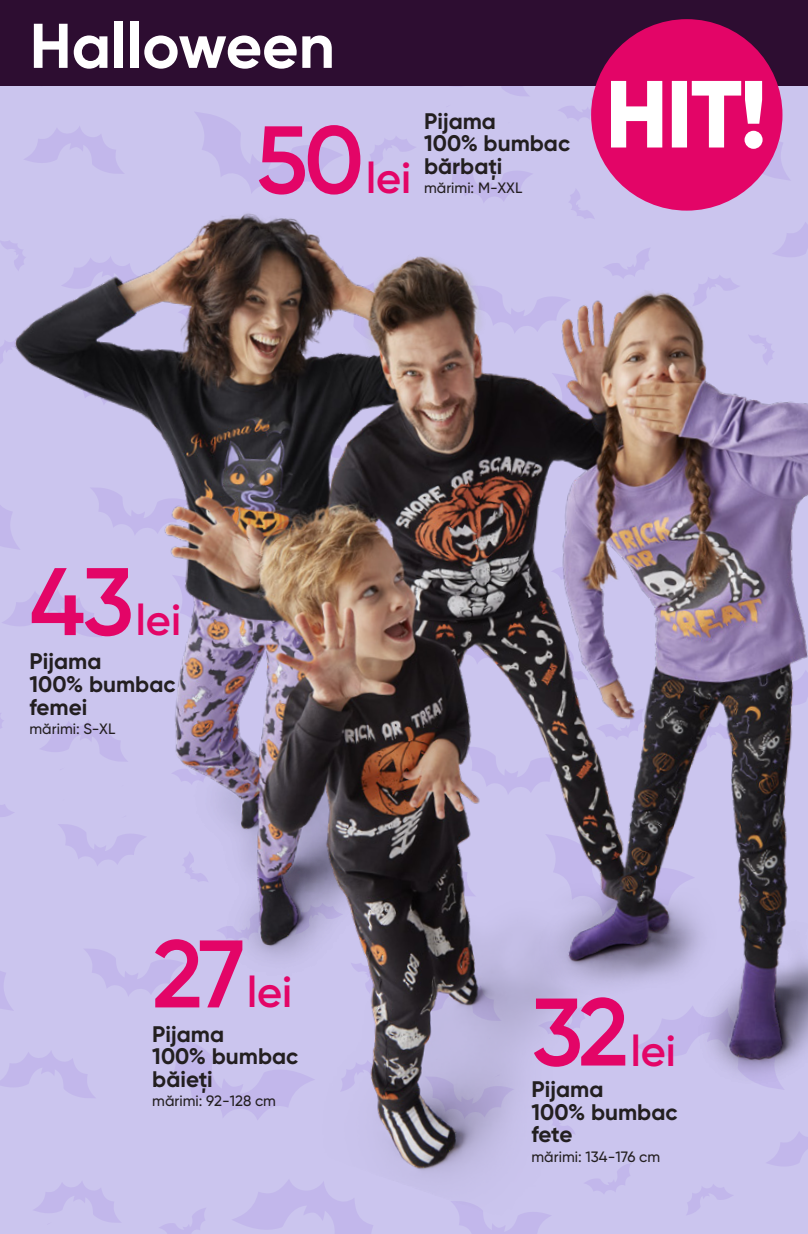
<style>
.page{position:relative;width:808px;height:1234px;background:#fff}
.page>*{position:absolute;margin:0;border:0;box-sizing:border-box;transform-origin:0 0}
.t1{font:700 63px "Gilroy";color:#fff}
.t2{font:600 43.2px "Gilroy";color:#e30567}
.t3{font:700 22.5px/22.5px "Gilroy";color:#231f20}
.t4{font:500 15px "Gilroy";color:#231f20}
.s1{font-size:95.7px}
</style>
<div class="page">
<img style="left:0;top:85px;width:808px;height:1148px">
<div style="left:0;top:0;width:808px;height:85px;background:#2d0d31"></div>
<div style="left:591px;top:19px;width:191px;height:191px;background:#e30567;border-radius:50%"></div>
<svg style="left:557px;top:81px;width:234px;height:100px"></svg>
<h1 class="t1" style="left:30px;top:6px;width:307px">Halloween</h1>
<h2 class="t2" style="left:256px;top:151px;width:157px"><span class="s1">50</span>lei</h2>
<p class="t3" style="left:424px;top:109px;width:147px">Pijama<br>100% bumbac bărbați</p>
<p class="t4" style="left:424px;top:179px;width:100px">mărimi: M-XXL</p>
<h2 class="t2" style="left:30px;top:593px;width:153px"><span class="s1">43</span>lei</h2>
<p class="t3" style="left:30px;top:650px;width:147px">Pijama<br>100% bumbac femei</p>
<p class="t4" style="left:30px;top:719px;width:87px">mărimi: S-XL</p>
<h2 class="t2" style="left:152px;top:965px;width:142px"><span class="s1">27</span>lei</h2>
<p class="t3" style="left:152px;top:1022px;width:147px">Pijama<br>100% bumbac băieți</p>
<p class="t4" style="left:152px;top:1091px;width:125px">mărimi: 92-128 cm</p>
<h2 class="t2" style="left:531px;top:1023px;width:146px"><span class="s1">32</span>lei</h2>
<p class="t3" style="left:531px;top:1077px;width:147px">Pijama<br>100% bumbac fete</p>
<p class="t4" style="left:531px;top:1146px;width:130px">mărimi: 134-176 cm</p>
</div>
